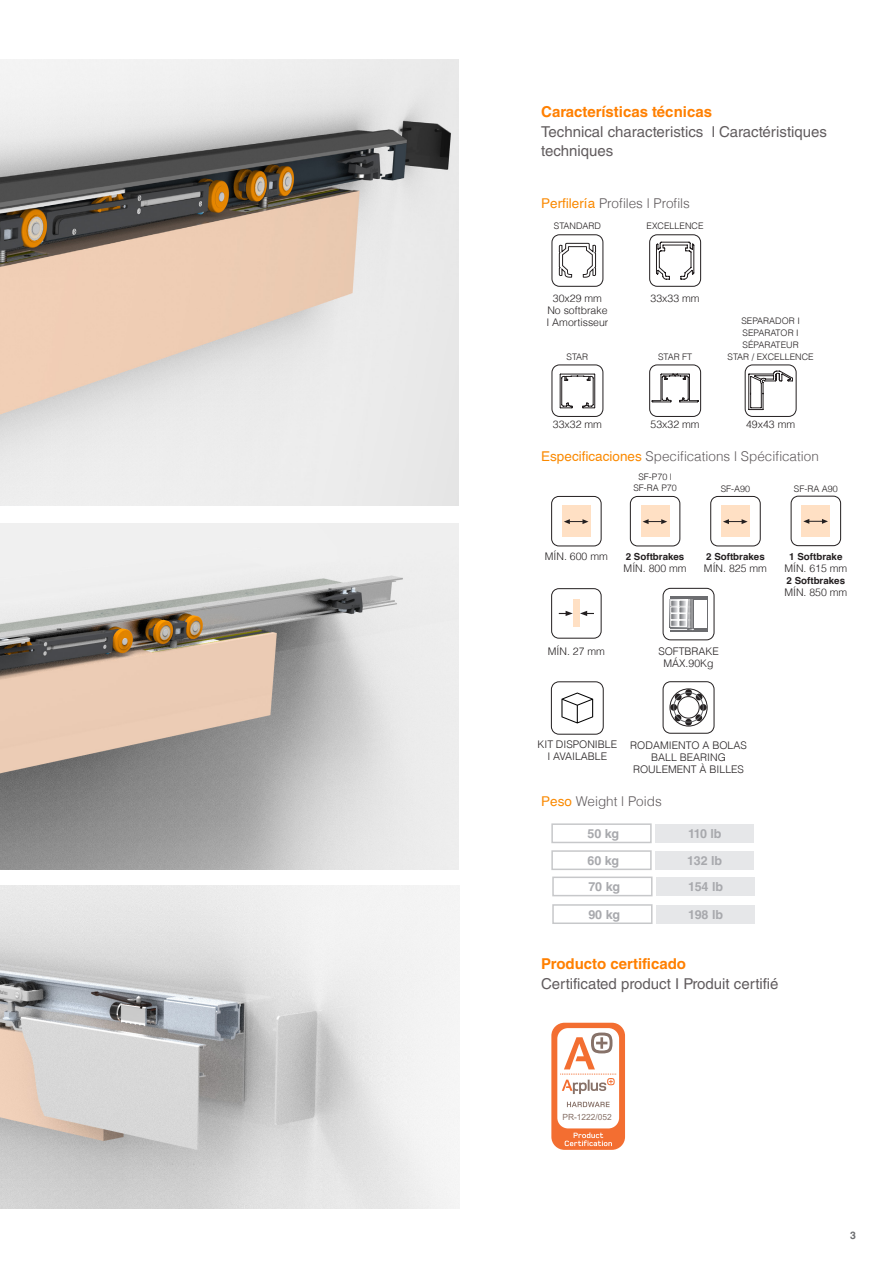
<style>
.page{position:relative;width:893px;height:1263px;background:#fff}
.page>*{position:absolute;margin:0;border:0;box-sizing:border-box;transform-origin:0 0}
.t1{font:15px/19.5px "Helvetica LT Std";color:#615c5e}
.t2{font:700 15px "Helvetica LT Std";color:#ff8000}
.Paragraph_Style37{font:300 13.5px "Helvetica";color:#615c5e}
.t3{font:700 12.45px "Helvetica LT Std";color:#a8a9ad}
.Paragraph_Style1{font:300 10.5px "Helvetica";color:#231f20}
.t4{font:700 10.5px "Helvetica LT Std";color:#6c6d70}
.Paragraph_Style1-2{font:700 9.75px "Helvetica";color:#231f20}
.Paragraph_Style1-3{font:300 9px "Helvetica";color:#231f20}
.t5{font:8.55px "Arial";color:#877269}
.s1{font-weight:400;color:#fa8900}
</style>
<div class="page">
<div style="left:551px;top:1023px;width:74px;height:127px;background:#f36e31;border-radius:13px"></div>
<div style="left:557px;top:1028px;width:62px;height:100px;background:#fff;border-radius:11px"></div>
<svg style="left:591px;top:1032px;width:21px;height:21px"></svg>
<div style="left:594px;top:1035px;width:16px;height:15px;background:#fff;border-radius:50%"></div>
<svg style="left:560px;top:1037px;width:56px;height:57px"></svg>
<svg style="left:567px;top:1102px;width:42px;height:5px"></svg>
<svg style="left:565px;top:1132px;width:47px;height:14px"></svg>
<svg style="left:649px;top:234px;width:52px;height:53px"></svg>
<svg style="left:551px;top:234px;width:52px;height:53px"></svg>
<svg style="left:551px;top:364px;width:52px;height:53px"></svg>
<svg style="left:745px;top:364px;width:52px;height:53px"></svg>
<svg style="left:649px;top:364px;width:52px;height:53px"></svg>
<svg style="left:662px;top:681px;width:53px;height:53px"></svg>
<div style="left:670px;top:704px;width:7px;height:7px;background:#231f20;border-radius:50%"></div>
<svg style="left:675px;top:694px;width:7px;height:6px"></svg>
<div style="left:673px;top:692px;width:31px;height:30px;border:1px solid #6c6d70;border-radius:50%"></div>
<svg style="left:662px;top:588px;width:53px;height:52px"></svg>
<div style="left:671px;top:620px;width:7px;height:6px;border:1px solid #fff"></div>
<div style="left:551px;top:850px;width:101px;height:20px;border:2px solid #c7c8ca"></div>
<div style="left:551px;top:823px;width:101px;height:20px;border:2px solid #c7c8ca"></div>
<div style="left:552px;top:876px;width:100px;height:20px;border:2px solid #c7c8ca"></div>
<div style="left:552px;top:904px;width:100px;height:20px;border:2px solid #c7c8ca"></div>
<div style="left:655px;top:851px;width:99px;height:18px;background:#e6e7e9"></div>
<div style="left:655px;top:824px;width:99px;height:18px;background:#e6e7e9"></div>
<div style="left:656px;top:877px;width:99px;height:19px;background:#e6e7e9"></div>
<div style="left:656px;top:905px;width:99px;height:18px;background:#e6e7e9"></div>
<svg style="left:551px;top:588px;width:51px;height:51px"></svg>
<svg style="left:551px;top:496px;width:51px;height:50px"></svg>
<svg style="left:630px;top:496px;width:50px;height:50px"></svg>
<svg style="left:710px;top:496px;width:51px;height:50px"></svg>
<svg style="left:790px;top:496px;width:51px;height:50px"></svg>
<img style="left:0;top:886px;width:460px;height:323px">
<img style="left:0;top:60px;width:459px;height:446px">
<img style="left:0;top:523px;width:459px;height:347px">
<svg style="left:551px;top:681px;width:53px;height:54px"></svg>
<p class="t2" style="left:541px;top:103px;width:172px">Características técnicas</p>
<p class="t1" style="left:541px;top:121px;width:287px">Technical characteristics l Caractéristiques techniques</p>
<p class="Paragraph_Style37" style="left:541px;top:193px;width:150px"><span class="s1">Perfilería</span> Profiles l Profils</p>
<p class="Paragraph_Style1-3" style="left:554px;top:219px;width:49px">STANDARD</p>
<p class="Paragraph_Style1-3" style="left:647px;top:219px;width:58px">EXCELLENCE</p>
<p class="Paragraph_Style1" style="left:553px;top:289px;width:51px">30x29 mm</p>
<p class="Paragraph_Style1" style="left:651px;top:289px;width:51px">33x33 mm</p>
<p class="Paragraph_Style1" style="left:547px;top:302px;width:62px">No softbrake</p>
<p class="Paragraph_Style1" style="left:546px;top:314px;width:64px">I Amortisseur</p>
<p class="Paragraph_Style1-3" style="left:567px;top:349px;width:23px">STAR</p>
<p class="Paragraph_Style1-3" style="left:658px;top:349px;width:36px">STAR FT</p>
<p class="Paragraph_Style1-3" style="left:741px;top:313px;width:60px">SEPARADOR I</p>
<p class="Paragraph_Style1-3" style="left:743px;top:325px;width:58px">SEPARATOR I</p>
<p class="Paragraph_Style1-3" style="left:743px;top:337px;width:58px">SÉPARATEUR</p>
<p class="Paragraph_Style1-3" style="left:727px;top:349px;width:88px">STAR / EXCELLENCE</p>
<p class="Paragraph_Style1" style="left:553px;top:416px;width:51px">33x32 mm</p>
<p class="Paragraph_Style1" style="left:651px;top:416px;width:51px">53x32 mm</p>
<p class="Paragraph_Style1" style="left:746px;top:416px;width:51px">49x43 mm</p>
<p class="Paragraph_Style37" style="left:541px;top:445px;width:279px"><span class="s1">Especificaciones</span> Specifications l Spécification</p>
<p class="Paragraph_Style1-3" style="left:638px;top:470px;width:35px">SF-P70 l</p>
<p class="Paragraph_Style1-3" style="left:633px;top:480px;width:45px">SF-RA P70</p>
<p class="Paragraph_Style1-3" style="left:721px;top:482px;width:31px">SF-A90</p>
<p class="Paragraph_Style1-3" style="left:794px;top:481px;width:46px">SF-RA A90</p>
<p class="Paragraph_Style1" style="left:545px;top:547px;width:65px">MÍN. 600 mm</p>
<p class="Paragraph_Style1-2" style="left:626px;top:550px;width:60px">2 Softbrakes</p>
<p class="Paragraph_Style1" style="left:624px;top:559px;width:65px">MÍN. 800 mm</p>
<p class="Paragraph_Style1-2" style="left:706px;top:550px;width:60px">2 Softbrakes</p>
<p class="Paragraph_Style1" style="left:704px;top:559px;width:65px">MÍN. 825 mm</p>
<p class="Paragraph_Style1-2" style="left:789px;top:550px;width:55px">1 Softbrake</p>
<p class="Paragraph_Style1" style="left:784px;top:559px;width:65px">MÍN. 615 mm</p>
<p class="Paragraph_Style1-2" style="left:787px;top:574px;width:60px">2 Softbrakes</p>
<p class="Paragraph_Style1" style="left:784px;top:583px;width:65px">MÍN. 850 mm</p>
<p class="Paragraph_Style1" style="left:548px;top:643px;width:59px">MÍN. 27 mm</p>
<p class="Paragraph_Style1" style="left:658px;top:643px;width:62px">SOFTBRAKE</p>
<p class="Paragraph_Style1" style="left:663px;top:655px;width:52px">MÁX.90Kg</p>
<p class="Paragraph_Style1" style="left:537px;top:736px;width:81px">KIT DISPONIBLE</p>
<p class="Paragraph_Style1" style="left:547px;top:748px;width:61px">I AVAILABLE</p>
<p class="Paragraph_Style1" style="left:630px;top:736px;width:118px">RODAMIENTO A BOLAS</p>
<p class="Paragraph_Style1" style="left:651px;top:748px;width:76px">BALL BEARING</p>
<p class="Paragraph_Style1" style="left:633px;top:760px;width:112px">ROULEMENT À BILLES</p>
<p class="Paragraph_Style37" style="left:541px;top:790px;width:122px"><span class="s1">Peso</span> Weight l Poids</p>
<p class="t3" style="left:587px;top:826px;width:33px">50 kg</p>
<p class="t3" style="left:688px;top:826px;width:35px">110 lb</p>
<p class="t3" style="left:587px;top:853px;width:33px">60 kg</p>
<p class="t3" style="left:687px;top:853px;width:36px">132 lb</p>
<p class="t3" style="left:588px;top:879px;width:33px">70 kg</p>
<p class="t3" style="left:588px;top:906px;width:33px">90 kg</p>
<p class="t3" style="left:688px;top:879px;width:36px">154 lb</p>
<p class="t3" style="left:688px;top:906px;width:36px">198 lb</p>
<p class="t2" style="left:541px;top:954px;width:146px">Producto certificado</p>
<p class="t1" style="left:541px;top:973px;width:239px">Certificated product I Produit certifié</p>
<p class="t5" style="left:562px;top:1111px;width:51px">PR-1222/052</p>
<p class="t4" style="left:850px;top:1229px;width:7px">3</p>
</div>
